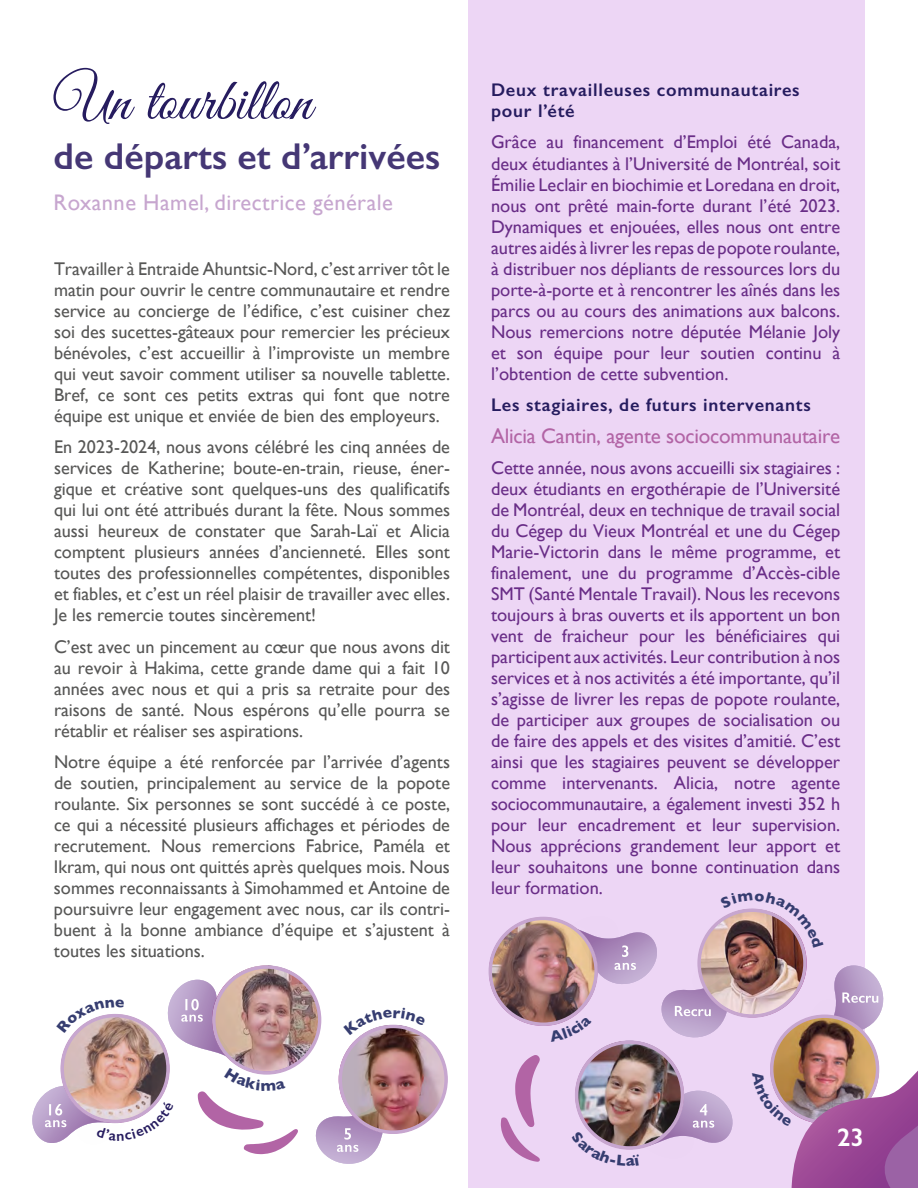
<style>
.page{position:relative;width:918px;height:1188px;background:#fff}
.page>*{position:absolute;margin:0;border:0;box-sizing:border-box;transform-origin:0 0}
.t1{font:60px "Great Vibes";color:#261c5f}
.t2{font:600 37.5px "Gill Sans";color:#453775}
.t3{font:600 25.5px "Gill Sans";color:#fff}
.t4{font:22.5px "Gill Sans";letter-spacing:.02em;color:#c7a6cf}
.t5{font:21px "Gill Sans";letter-spacing:-.01em;color:#b264a5}
.t6{font:18.3px/21px "Gill Sans";color:#575756;text-align:justify}
.t7{font:18.3px/21px "Gill Sans";color:#692d87;text-align:justify}
.t8{font:600 18.3px/21px "Gill Sans";letter-spacing:.04em;color:#261c5f}
</style>
<div class="page">
<div style="left:468px;top:0;width:397px;height:1188px;background:#edd6f5"></div>
<svg style="left:340px;top:1025px;width:106px;height:106px"></svg>
<img style="left:355px;top:1035px;width:91px;height:95px">
<img style="left:490px;top:938px;width:10px;height:67px">
<img style="left:237px;top:966px;width:82px;height:99px">
<svg style="left:315px;top:1084px;width:81px;height:80px"></svg>
<svg style="left:361px;top:1024px;width:64px;height:11px"></svg>
<svg style="left:32px;top:974px;width:266px;height:180px"></svg>
<img style="left:500px;top:908px;width:418px;height:280px">
<h1 class="t1" style="left:54px;top:68px;width:260px">Un tourbillon</h1>
<h2 class="t2" style="left:54px;top:134px;width:388px">de départs et d’arrivées</h2>
<p class="t4" style="left:54px;top:190px;width:341px">Roxanne Hamel, directrice générale</p>
<p class="t6" style="left:54px;top:258px;width:398px">Travailler à Entraide Ahuntsic-Nord, c’est arriver tôt le matin pour ouvrir le centre communautaire et rendre service au concierge de l’édifice, c’est cuisiner chez soi des sucettes-gâteaux pour remercier les précieux bénévoles, c’est accueillir à l’improviste un membre qui veut savoir comment utiliser sa nouvelle tablette.<br>Bref, ce sont ces petits extras qui font que notre équipe est unique et enviée de bien des employeurs.</p>
<p class="t6" style="left:54px;top:436px;width:398px">En 2023-2024, nous avons célébré les cinq années de services de Katherine; boute-en-train, rieuse, éner&shy;gique et créative sont quelques-uns des qualificatifs qui lui ont été attribués durant la fête. Nous sommes aussi heureux de constater que Sarah-Laï et Alicia comptent plusieurs années d’ancienneté. Elles sont toutes des professionnelles compétentes, disponibles et fiables, et c’est un réel plaisir de travailler avec elles.<br>Je les remercie toutes sincèrement!</p>
<p class="t6" style="left:54px;top:636px;width:398px">C’est avec un pincement au cœur que nous avons dit au revoir à Hakima, cette grande dame qui a fait 10 années avec nous et qui a pris sa retraite pour des raisons de santé. Nous espérons qu’elle pourra se rétablir et réaliser ses aspirations.</p>
<p class="t6" style="left:54px;top:751px;width:398px">Notre équipe a été renforcée par l’arrivée d’agents de soutien, principalement au service de la popote roulante. Six personnes se sont succédé à ce poste, ce qui a nécessité plusieurs affichages et périodes de recrutement. Nous remercions Fabrice, Paméla et Ikram, qui nous ont quittés après quelques mois. Nous sommes reconnaissants à Simohammed et Antoine de poursuivre leur engagement avec nous, car ils contri&shy;buent à la bonne ambiance d’équipe et s’ajustent à toutes les situations.</p>
<p class="t8" style="left:491px;top:79px;width:310px">Deux travailleuses communautaires pour l’été</p>
<p class="t7" style="left:491px;top:132px;width:351px">Grâce au financement d’Emploi été Canada, deux étudiantes à l’Université de Montréal, soit Émilie Leclair en biochimie et Loredana en droit, nous ont prêté main-forte durant l’été 2023.<br>Dynamiques et enjouées, elles nous ont entre autres aidés à livrer les repas de popote roulante, à distribuer nos dépliants de ressources lors du porte-à-porte et à rencontrer les aînés dans les parcs ou au cours des animations aux balcons.<br>Nous remercions notre députée Mélanie Joly et son équipe pour leur soutien continu à l’obtention de cette subvention.</p>
<p class="t8" style="left:491px;top:394px;width:321px">Les stagiaires, de futurs intervenants</p>
<p class="t5" style="left:491px;top:423px;width:351px">Alicia Cantin, agente sociocommunautaire</p>
<p class="t7" style="left:491px;top:457px;width:351px">Cette année, nous avons accueilli six stagiaires : deux étudiants en ergothérapie de l’Université de Montréal, deux en technique de travail social du Cégep du Vieux Montréal et une du Cégep Marie-Victorin dans le même programme, et finalement, une du programme d’Accès-cible SMT (Santé Mentale Travail). Nous les recevons toujours à bras ouverts et ils apportent un bon vent de fraicheur pour les bénéficiaires qui participent aux activités. Leur contribution à nos services et à nos activités a été importante, qu’il s’agisse de livrer les repas de popote roulante, de participer aux groupes de socialisation ou de faire des appels et des visites d’amitié. C’est ainsi que les stagiaires peuvent se développer comme intervenants. Alicia, notre agente sociocommunautaire, a également investi 352 h pour leur encadrement et leur supervision.<br>Nous apprécions grandement leur apport et leur souhaitons une bonne continuation dans leur formation.</p>
<h3 class="t3" style="left:837px;top:1122px;width:28px">23</h3>
</div>
